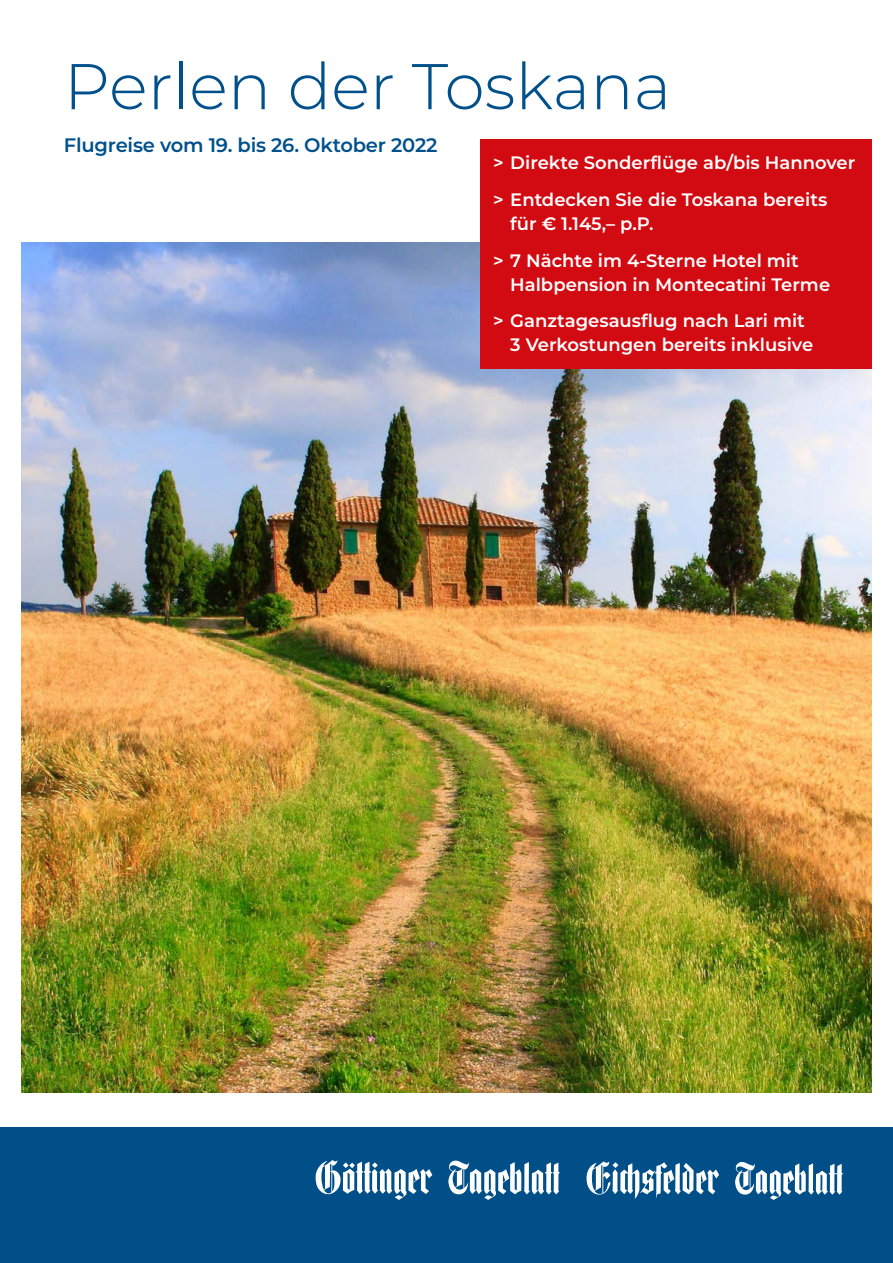
<style>
.page{position:relative;width:893px;height:1263px;background:#fff}
.page>*{position:absolute;margin:0;border:0;box-sizing:border-box;transform-origin:0 0}
.t1{font:300 64.5px "Montserrat";color:#00508c}
.t2{font:600 19.5px "Montserrat";letter-spacing:-.01em;color:#00508c}
.t3{font:600 18px/36.8px "Montserrat";color:#fff}
</style>
<div class="page">
<div style="left:0;top:1128px;width:893px;height:135px;background:#004f89"></div>
<svg style="left:316px;top:1160px;width:116px;height:40px"></svg>
<svg style="left:448px;top:1160px;width:111px;height:40px"></svg>
<svg style="left:735px;top:1161px;width:108px;height:39px"></svg>
<svg style="left:586px;top:1161px;width:133px;height:38px"></svg>
<img style="left:21px;top:242px;width:851px;height:851px">
<div style="left:480px;top:139px;width:392px;height:229px;background:#d20a11"></div>
<h1 class="t1" style="left:64px;top:43px;width:609px">Perlen der Toskana</h1>
<p class="t2" style="left:64px;top:131px;width:375px">Flugreise vom 19. bis 26. Oktober 2022</p>
<p class="t3" style="left:493px;top:144px;width:364px">&gt; Direkte Sonderflüge ab/bis Hannover &gt; Entdecken Sie die Toskana bereits</p>
<p class="t3" style="left:493px;top:204px;width:307px;text-indent:17px">für € 1.145,– p.P.<br>&gt; 7 Nächte im 4-Sterne Hotel mit</p>
<p class="t3" style="left:493px;top:265px;width:338px;text-indent:17px">Halbpension in Montecatini Terme &gt; Ganztagesausflug nach Lari mit</p>
<p class="t3" style="left:510px;top:326px;width:304px">3 Verkostungen bereits inklusive</p>
</div>
